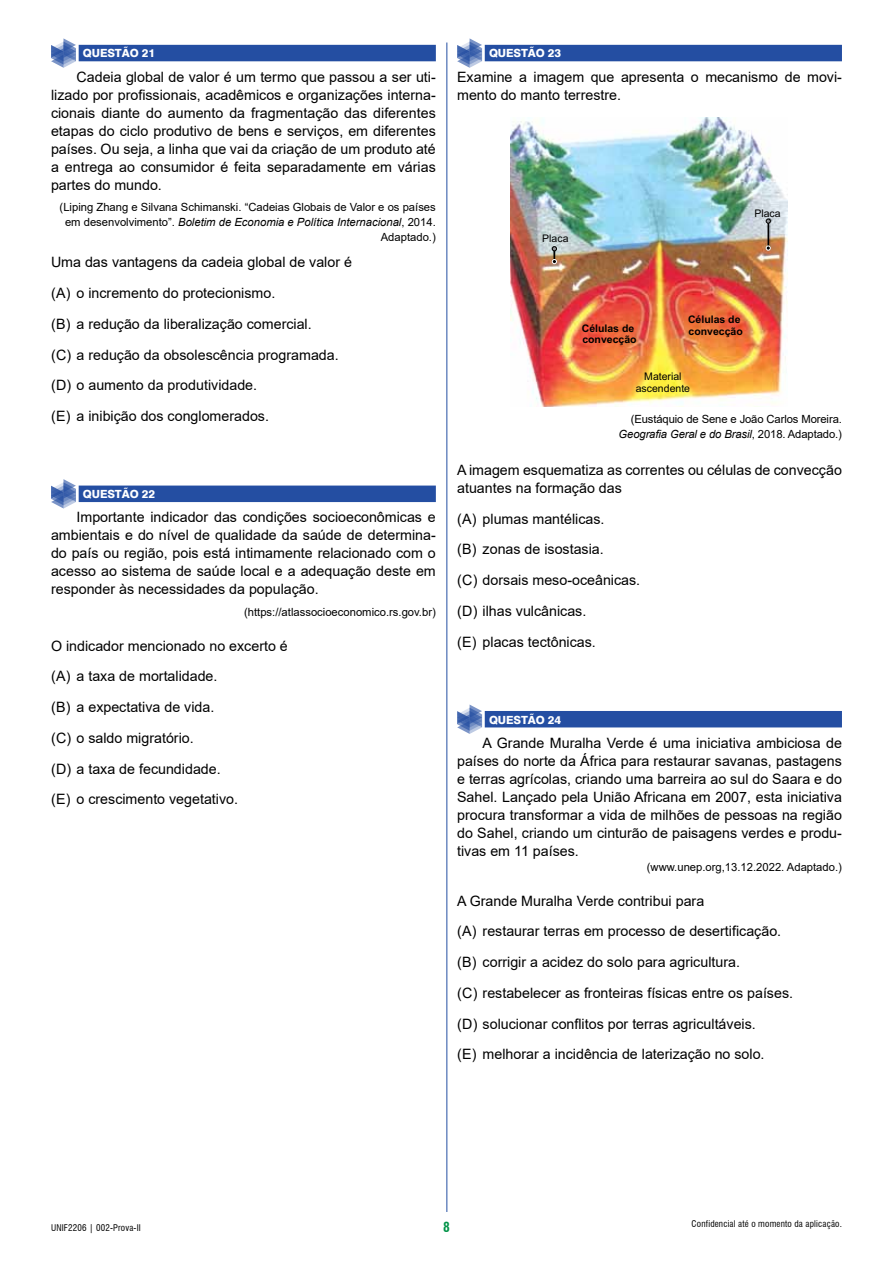
<style>
.page{position:relative;width:893px;height:1263px;background:#fff}
.page>*{position:absolute;margin:0;border:0;box-sizing:border-box;transform-origin:0 0}
.t1{font:14.25px/30.8px "Arial";color:#000}
.t2{font:700 condensed 13.5px "Swiss 721 BT";color:#009247}
.t3{font:11.25px/15px "Arial";color:#000;text-align:right}
.t4{font:800 11.25px "Swiss 721 BT";letter-spacing:-.01em;color:#fff}
.t5{font:700 10.5px/11.7px "Arial";color:#000}
.t6{font:10.5px/11.7px "Arial";color:#000;text-align:center}
.t7{font:condensed 9px "Swiss 721 BT";letter-spacing:.02em;color:#000}
.s1{font-style:italic}
</style>
<div class="page">
<hr style="left:446px;top:43px;width:1px;height:1169px;background:#244ea2">
<div style="left:485px;top:45px;width:357px;height:16px;background:#244ea2"></div>
<div style="left:485px;top:711px;width:357px;height:16px;background:#244ea2"></div>
<img style="left:511px;top:118px;width:276px;height:289px">
<hr style="left:767px;top:223px;width:2px;height:25px;background:#000">
<svg style="left:766px;top:246px;width:4px;height:4px"></svg>
<svg style="left:552px;top:246px;width:5px;height:18px"></svg>
<svg style="left:766px;top:219px;width:4px;height:4px"></svg>
<svg style="left:457px;top:38px;width:25px;height:30px"></svg>
<svg style="left:457px;top:704px;width:25px;height:30px"></svg>
<div style="left:79px;top:45px;width:357px;height:16px;background:#244ea2"></div>
<div style="left:79px;top:486px;width:357px;height:16px;background:#244ea2"></div>
<svg style="left:51px;top:38px;width:25px;height:30px"></svg>
<svg style="left:51px;top:479px;width:25px;height:29px"></svg>
<p class="t4" style="left:83px;top:47px;width:74px">QUESTÃO 21</p>
<p class="t1" style="left:51px;top:67px;width:386px;line-height:18px;text-align:justify;text-indent:26px">Cadeia global de valor é um termo que passou a ser uti&shy;lizado por profissionais, acadêmicos e organizações interna&shy;cionais diante do aumento da fragmentação das diferentes etapas do ciclo produtivo de bens e serviços, em diferentes países. Ou seja, a linha que vai da criação de um produto até a entrega ao consumidor é feita separadamente em várias partes do mundo.</p>
<p class="t3" style="left:60px;top:199px;width:378px">(Liping Zhang e Silvana Schimanski. “Cadeias Globais de Valor e os países em desenvolvimento”. <span class="s1">Boletim de Economia e Política Internacional</span>, 2014.<br>Adaptado.)</p>
<p class="t1" style="left:51px;top:247px;width:302px">Uma das vantagens da cadeia global de valor é (A) o incremento do protecionismo.<br>(B) a redução da liberalização comercial.<br>(C) a redução da obsolescência programada. (D) o aumento da produtividade.<br>(E) a inibição dos conglomerados.</p>
<p class="t4" style="left:83px;top:487px;width:74px">QUESTÃO 22</p>
<p class="t1" style="left:51px;top:508px;width:386px;line-height:18px;text-align:justify;text-indent:26px">Importante indicador das condições socioeconômicas e ambientais e do nível de qualidade da saúde de determina&shy;do país ou região, pois está intimamente relacionado com o acesso ao sistema de saúde local e a adequação deste em responder às necessidades da população.</p>
<p class="t3" style="left:244px;top:604px;width:193px">(https://atlassocioeconomico.rs.gov.br)</p>
<p class="t1" style="left:51px;top:630px;width:238px">O indicador mencionado no excerto é (A) a taxa de mortalidade.<br>(B) a expectativa de vida.<br>(C) o saldo migratório.<br>(D) a taxa de fecundidade.<br>(E) o crescimento vegetativo.</p>
<p class="t4" style="left:489px;top:47px;width:74px">QUESTÃO 23</p>
<p class="t1" style="left:457px;top:67px;width:386px;line-height:18px">Examine a imagem que apresenta o mecanismo de movi&shy;mento do manto terrestre.</p>
<p class="t6" style="left:542px;top:233px;width:28px">Placa</p>
<p class="t6" style="left:754px;top:208px;width:28px">Placa</p>
<p class="t5" style="left:582px;top:323px;width:56px">Células de convecção</p>
<p class="t5" style="left:688px;top:314px;width:56px">Células de convecção</p>
<p class="t6" style="left:636px;top:371px;width:56px">Material ascendente</p>
<p class="t3" style="left:619px;top:411px;width:225px">(Eustáquio de Sene e João Carlos Moreira.<br><span class="s1">Geografia Geral e do Brasil</span>, 2018. Adaptado.)</p>
<p class="t1" style="left:457px;top:461px;width:386px;line-height:18px">A imagem esquematiza as correntes ou células de convecção atuantes na formação das</p>
<p class="t1" style="left:457px;top:503px;width:185px">(A) plumas mantélicas.<br>(B) zonas de isostasia.<br>(C) dorsais meso-oceânicas. (D) ilhas vulcânicas.<br>(E) placas tectônicas.</p>
<p class="t4" style="left:489px;top:713px;width:74px">QUESTÃO 24</p>
<p class="t1" style="left:457px;top:733px;width:386px;line-height:18px;text-align:justify;text-indent:26px">A Grande Muralha Verde é uma iniciativa ambiciosa de países do norte da África para restaurar savanas, pastagens e terras agrícolas, criando uma barreira ao sul do Saara e do Sahel. Lançado pela União Africana em 2007, esta iniciativa procura transformar a vida de milhões de pessoas na região do Sahel, criando um cinturão de paisagens verdes e produ&shy;tivas em 11 países.</p>
<p class="t3" style="left:647px;top:859px;width:197px">(www.unep.org,13.12.2022. Adaptado.)</p>
<p class="t1" style="left:457px;top:885px;width:337px">A Grande Muralha Verde contribui para<br>(A) restaurar terras em processo de desertificação. (B) corrigir a acidez do solo para agricultura.<br>(C) restabelecer as fronteiras físicas entre os países. (D) solucionar conflitos por terras agricultáveis.<br>(E) melhorar a incidência de laterização no solo.</p>
<p class="t7" style="left:51px;top:1222px;width:89px">unif2206 | 002-Prova-II</p>
<p class="t2" style="left:443px;top:1219px;width:8px">8</p>
<p class="t7" style="left:692px;top:1218px;width:152px">Confidencial até o momento da aplicação.</p>
</div>
